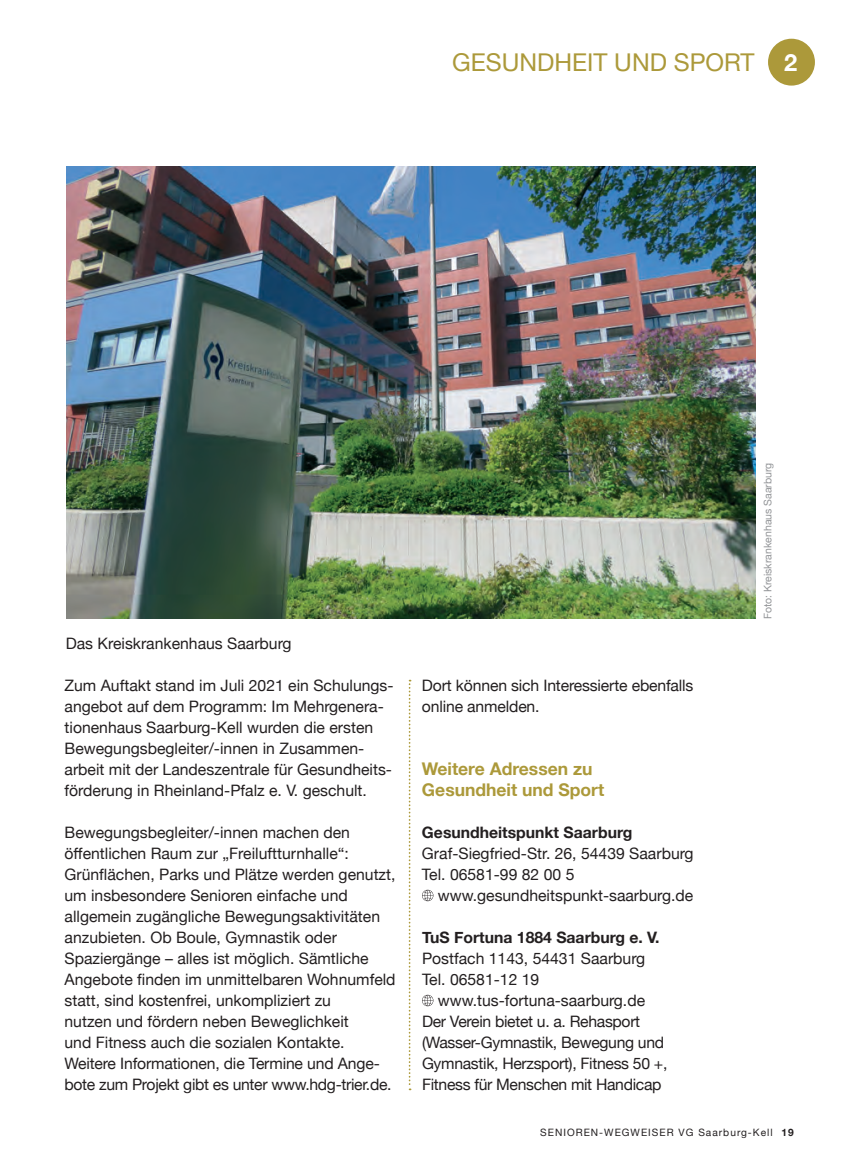
<style>
.page{position:relative;width:844px;height:1166px;background:#fff}
.page>*{position:absolute;margin:0;border:0;box-sizing:border-box;transform-origin:0 0}
.t1{font:24.5px "Helvetica Neue";color:#ac993a}
.t2{font:700 17.5px/21px "Helvetica Neue";color:#ac993a}
.t3{font:15.75px/21px "Helvetica Neue";color:#231f20}
.t4{font:15.75px/21px "Helvetica Neue";letter-spacing:-.02em;color:#231f20}
.t5{font:700 15.75px "Helvetica Neue";color:#231f20}
.t6{font:10.5px "Helvetica Neue";color:#939598}
.t7{font:10.15px "Helvetica Neue";letter-spacing:.1em;color:#231f20}
.s1{font-weight:700;font-size:23.62px;color:#fff}
.s2{font-weight:700}
</style>
<div class="page">
<div style="left:767px;top:39px;width:47px;height:47px;background:#ac993a;border-radius:50%"></div>
<img style="left:66px;top:166px;width:689px;height:452px">
<svg style="left:422px;top:890px;width:11px;height:11px"></svg>
<svg style="left:422px;top:995px;width:11px;height:11px"></svg>
<svg style="left:408px;top:680px;width:2px;height:410px"></svg>
<h1 class="t1" style="left:452px;top:44px;width:346px">GESUNDHEIT UND SPORT <span class="s1">2</span></h1>
<p class="t3" style="left:66px;top:634px;width:227px">Das Kreiskrankenhaus Saarburg</p>
<p class="t3" style="left:64px;top:676px;width:330px">Zum Auftakt stand im Juli 2021 ein Schulungs&shy;angebot auf dem Programm: Im Mehrgenera&shy;tionenhaus Saarburg-Kell wurden die ersten Bewegungsbegleiter/-innen in Zusammen&shy;arbeit mit der Landeszentrale für Gesundheits&shy;förderung in Rheinland-Pfalz e. V. geschult.</p>
<p class="t3" style="left:64px;top:823px;width:332px">Bewegungsbegleiter/-innen machen den öffentlichen Raum zur „Freiluftturnhalle“:<br>Grünflächen, Parks und Plätze werden genutzt, um insbesondere Senioren einfache und allgemein zugängliche Bewegungsaktivitäten anzubieten. Ob Boule, Gymnastik oder Spaziergänge – alles ist möglich. Sämtliche Angebote finden im unmittelbaren Wohnumfeld statt, sind kostenfrei, unkompliziert zu<br>nutzen und fördern neben Beweglichkeit<br>und Fitness auch die sozialen Kontakte.<br>Weitere Informationen, die Termine und Ange&shy;bote zum Projekt gibt es unter www.hdg-trier.de.</p>
<p class="t3" style="left:422px;top:676px;width:273px">Dort können sich Interessierte ebenfalls online anmelden.</p>
<p class="t2" style="left:422px;top:759px;width:184px">Weitere Adressen zu<br>Gesundheit und Sport</p>
<p class="t5" style="left:422px;top:820px;width:212px">Gesundheitspunkt Saarburg</p>
<p class="t3" style="left:422px;top:844px;width:273px">Graf-Siegfried-Str. 26, 54439 Saarburg<br>Tel. 06581-99 82 00 5</p>
<p class="t3" style="left:437px;top:886px;width:257px">www.gesundheitspunkt-saarburg.de</p>
<p class="t5" style="left:422px;top:925px;width:239px">TuS Fortuna 1884 Saarburg e. V.</p>
<p class="t3" style="left:422px;top:949px;width:225px">Postfach 1143, 54431 Saarburg<br>Tel. 06581-12 19</p>
<p class="t4" style="left:422px;top:991px;width:247px;text-indent:16px">www.tus-fortuna-saarburg.de Der Verein bietet u. a. Rehasport (Wasser-Gymnastik, Bewegung und Gymnastik, Herzsport), Fitness 50 +, Fitness für Menschen mit Handicap</p>
<p class="t6" style="left:759px;top:619px;width:158px;rotate:-90deg">Foto: Kreiskrankenhaus Saarburg</p>
<p class="t7" style="left:540px;top:1125px;width:255px">SENIOREN-WEGWEISER VG Saarburg-Kell <span class="s2">19</span></p>
</div>
